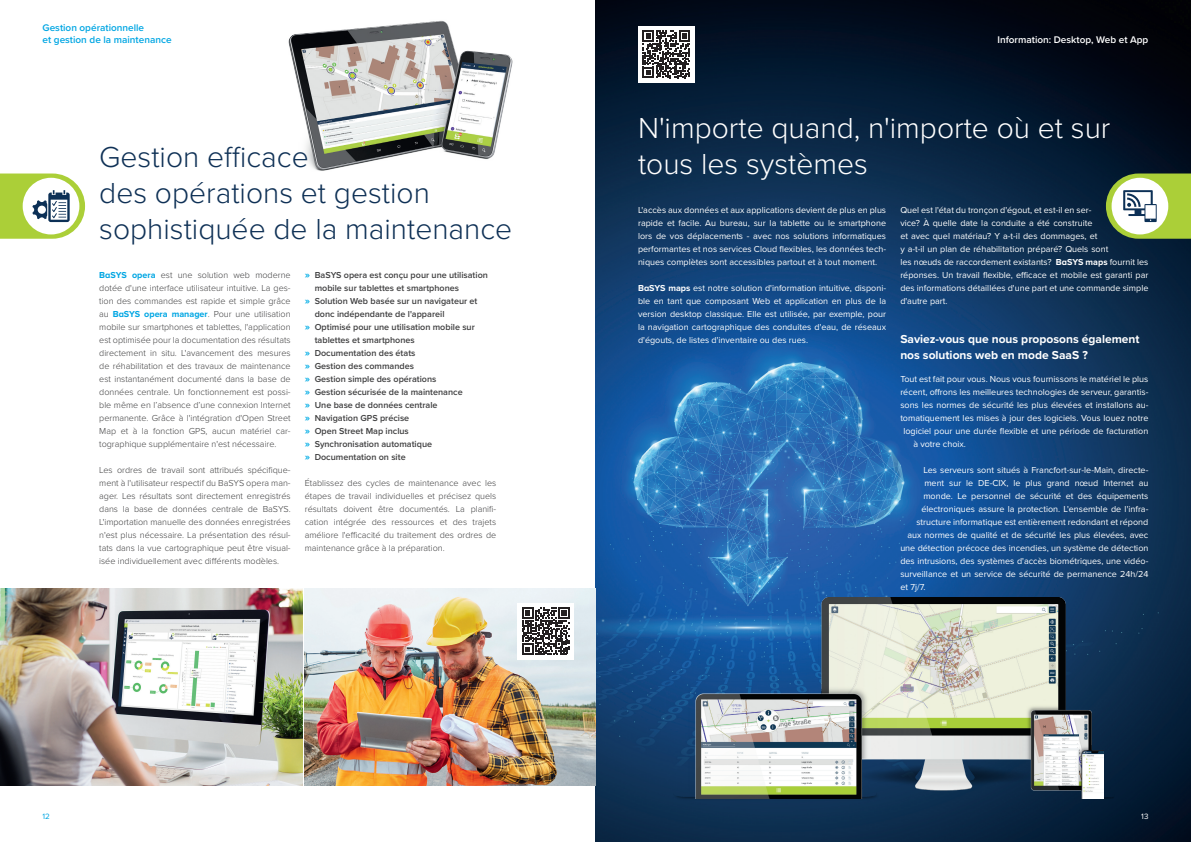
<style>
.page{position:relative;width:1191px;height:842px;background:#fff}
.page>*{position:absolute;margin:0;border:0;box-sizing:border-box;transform-origin:0 0}
.t1{font:300 30px/36px "Proxima Nova";color:#0f3156}
.t2{font:300 30px/36px "Proxima Nova";color:#fff}
.t3{font:700 12px/16px "Proxima Nova";color:#fff}
.U1_-_Dachzeile{font:600 10px/12px "Proxima Nova";color:#00a6e3}
.U1_-_Dachzeile-2{font:600 10px "Proxima Nova";color:#fff}
.Text_negativ{font:9px/13px "Proxima Nova";color:#fff;text-align:justify}
.Text{font:300 9px/13px "Proxima Nova";color:#3e3e3f;text-align:justify}
.t4{font:600 9px/13px "Proxima Nova";color:#3e3e3f}
.t5{font:8px "Proxima Nova";color:#00a6e3}
.t6{font:8px "Proxima Nova";color:#fff}
.s1{font-weight:700;color:#00a6e3}
.s2{font-weight:700;font-size:10px;color:#00ade6}
.s3{font-weight:700}
</style>
<div class="page">
<img style="left:595px;top:0;width:596px;height:842px">
<img style="left:672px;top:583px;width:442px;height:218px">
<img style="left:305px;top:589px;width:290px;height:196px">
<img style="left:288px;top:20px;width:225px;height:151px">
<img style="left:0;top:589px;width:302px;height:196px">
<img style="left:678px;top:597px;width:425px;height:201px">
<div style="left:517px;top:603px;width:57px;height:56px;background:#fff"></div>
<svg style="left:522px;top:607px;width:48px;height:48px"></svg>
<div style="left:638px;top:26px;width:56px;height:57px;background:#fff"></div>
<svg style="left:642px;top:30px;width:48px;height:48px"></svg>
<svg style="left:0;top:173px;width:85px;height:66px"></svg>
<svg style="left:1106px;top:173px;width:85px;height:66px"></svg>
<p class="U1_-_Dachzeile" style="left:43px;top:21px;width:131px">Gestion opérationnelle<br>et gestion de la maintenance</p>
<p class="t1" style="left:99px;top:137px;width:211px">Gestion efficace</p>
<p class="t1" style="left:99px;top:173px;width:414px">des opérations et gestion sophistiquée de la maintenance</p>
<p class="Text" style="left:99px;top:268px;width:193px"><span class="s1">BaSYS opera</span> est une solution web moderne dotée d'une interface utilisateur intuitive. La ges&shy;tion des commandes est rapide et simple grâce au <span class="s1">BaSYS opera manager</span>. Pour une utilisation mobile sur smartphones et tablettes, l'application est optimisée pour la documentation des résultats directement in situ. L'avancement des mesures de réhabilitation et des travaux de maintenance est instantanément documenté dans la base de données centrale. Un fonctionnement est possi&shy;ble même en l’absence d’une connexion Internet permanente. Grâce à l'intégration d'Open Street Map et à la fonction GPS, aucun matériel car&shy;tographique supplémentaire n'est nécessaire.</p>
<p class="Text" style="left:99px;top:463px;width:193px">Les ordres de travail sont attribués spécifique&shy;ment à l'utilisateur respectif du BaSYS opera man&shy;ager. Les résultats sont directement enregistrés dans la base de données centrale de BaSYS.<br>L'importation manuelle des données enregistrées n'est plus nécessaire. La présentation des résul&shy;tats dans la vue cartographique peut être visual&shy;isée individuellement avec différents modèles.</p>
<p class="t4" style="left:315px;top:268px;width:175px;text-indent:-10px"><span class="s2">»</span> BaSYS opera est conçu pour une utilisation mobile sur tablettes et smartphones</p>
<p class="t4" style="left:315px;top:294px;width:164px;text-indent:-10px"><span class="s2">»</span> Solution Web basée sur un navigateur et donc indépendante de l'appareil</p>
<p class="t4" style="left:315px;top:320px;width:162px;text-indent:-10px"><span class="s2">»</span> Optimisé pour une utilisation mobile sur tablettes et smartphones</p>
<p class="t4" style="left:305px;top:346px;width:112px"><span class="s2">»</span> Documentation des états</p>
<p class="t4" style="left:305px;top:359px;width:111px"><span class="s2">»</span> Gestion des commandes</p>
<p class="t4" style="left:305px;top:372px;width:133px"><span class="s2">»</span> Gestion simple des opérations</p>
<p class="t4" style="left:305px;top:385px;width:159px"><span class="s2">»</span> Gestion sécurisée de la maintenance</p>
<p class="t4" style="left:305px;top:398px;width:134px"><span class="s2">»</span> Une base de données centrale</p>
<p class="t4" style="left:305px;top:411px;width:106px"><span class="s2">»</span> Navigation GPS précise</p>
<p class="t4" style="left:305px;top:424px;width:106px"><span class="s2">»</span> Open Street Map inclus</p>
<p class="t4" style="left:305px;top:437px;width:129px"><span class="s2">»</span> Synchronisation automatique</p>
<p class="t4" style="left:305px;top:450px;width:102px"><span class="s2">»</span> Documentation on site</p>
<p class="Text" style="left:305px;top:476px;width:193px">Établissez des cycles de maintenance avec les étapes de travail individuelles et précisez quels résultats doivent être documentés. La planifi&shy;cation intégrée des ressources et des trajets améliore l'efficacité du traitement des ordres de maintenance grâce à la préparation.</p>
<p class="U1_-_Dachzeile-2" style="left:997px;top:32px;width:152px">Information: Desktop, Web et App</p>
<p class="t2" style="left:638px;top:108px;width:474px">N'importe quand, n'importe où et sur tous les systèmes</p>
<p class="Text_negativ" style="left:638px;top:203px;width:250px">L'accès aux données et aux applications devient de plus en plus rapide et facile. Au bureau, sur la tablette ou le smartphone lors de vos déplacements - avec nos solutions informatiques performantes et nos services Cloud flexibles, les données tech&shy;niques complètes sont accessibles partout et à tout moment.</p>
<p class="Text_negativ" style="left:638px;top:281px;width:250px"><span class="s3">BaSYS maps</span> est notre solution d'information intuitive, disponi&shy;ble en tant que composant Web et application en plus de la version desktop classique. Elle est utilisée, par exemple, pour la navigation cartographique des conduites d'eau, de réseaux d'égouts, de listes d'inventaire ou des rues.</p>
<p class="Text_negativ" style="left:900px;top:203px;width:250px;text-align:left">Quel est l'état du tronçon d'égout, et est-il en ser-<br>vice? À quelle date la conduite a été construite<br>et avec quel matériau? Y a-t-il des dommages, et<br>y a-t-il un plan de réhabilitation préparé? Quels sont<br>les nœuds de raccordement existants? <span class="s3">BaSYS maps</span> fournit les réponses. Un travail flexible, efficace et mobile est garanti par des informations détaillées d'une part et une commande simple d'autre part.</p>
<p class="t3" style="left:900px;top:330px;width:241px">Saviez-vous que nous proposons également nos solutions web en mode SaaS ?</p>
<p class="Text_negativ" style="left:900px;top:372px;width:249px">Tout est fait pour vous. Nous vous fournissons le matériel le plus</p>
<p class="Text_negativ" style="left:900px;top:385px;width:250px">récent, offrons les meilleures technologies de serveur, garantis-</p>
<p class="Text_negativ" style="left:900px;top:398px;width:250px">sons les normes de sécurité les plus élevées et installons au-</p>
<p class="Text_negativ" style="left:900px;top:411px;width:249px">tomatiquement les mises à jour des logiciels. Vous louez notre</p>
<p class="Text_negativ" style="left:903px;top:424px;width:247px">logiciel pour une durée flexible et une période de facturation</p>
<p class="Text_negativ" style="left:913px;top:437px;width:54px">à votre choix.</p>
<p class="Text_negativ" style="left:923px;top:463px;width:227px">Les serveurs sont situés à Francfort-sur-le-Main, directe-</p>
<p class="Text_negativ" style="left:924px;top:476px;width:226px">ment sur le DE-CIX, le plus grand nœud Internet au</p>
<p class="Text_negativ" style="left:923px;top:489px;width:227px">monde. Le personnel de sécurité et des équipements</p>
<p class="Text_negativ" style="left:921px;top:502px;width:229px">électroniques assure la protection. L'ensemble de l'infra-</p>
<p class="Text_negativ" style="left:916px;top:515px;width:234px">structure informatique est entièrement redondant et répond</p>
<p class="Text_negativ" style="left:907px;top:528px;width:242px">aux normes de qualité et de sécurité les plus élevées, avec</p>
<p class="Text_negativ" style="left:900px;top:541px;width:250px">une détection précoce des incendies, un système de détection</p>
<p class="Text_negativ" style="left:900px;top:554px;width:250px">des intrusions, des systèmes d'accès biométriques, une vidéo-</p>
<p class="Text_negativ" style="left:900px;top:567px;width:250px">surveillance et un service de sécurité de permanence 24h/24</p>
<p class="Text_negativ" style="left:900px;top:580px;width:27px">et 7j/7.</p>
<p class="t5" style="left:43px;top:811px;width:9px">12</p>
<p class="t6" style="left:1141px;top:811px;width:9px">13</p>
</div>
